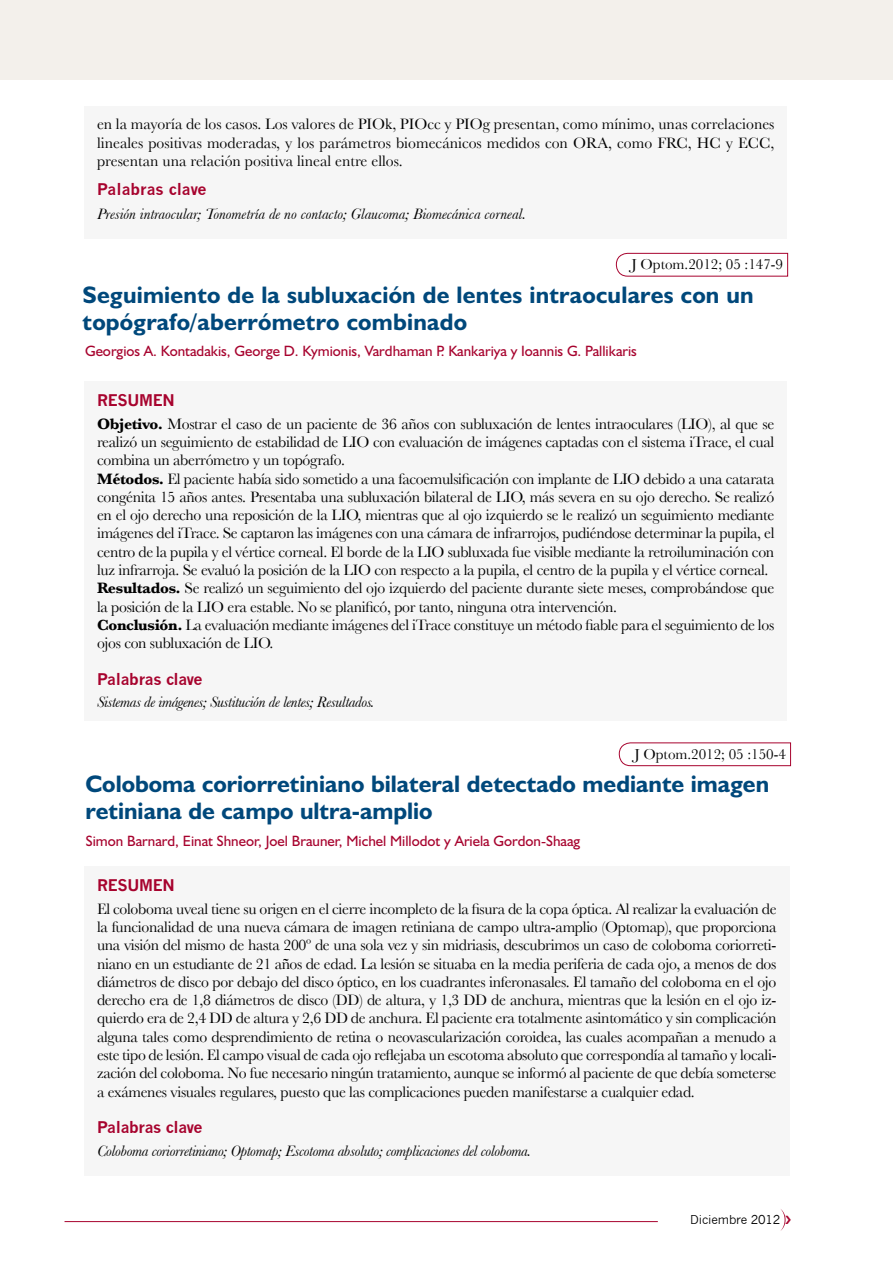
<style>
.page{position:relative;width:893px;height:1263px;background:#fff}
.page>*{position:absolute;margin:0;border:0;box-sizing:border-box;transform-origin:0 0}
.t1{font:700 24px/27px "Humanist 521 BT";color:#00487b}
.t2{font:15.75px/18.3px "Baskerville";letter-spacing:-.02em;color:#000;text-align:justify}
.t3{font:italic 15.75px "Baskerville";letter-spacing:-.02em;color:#000}
.t4{font:italic 15.75px "Baskerville";color:#000}
.t5{font:700 15.75px "News Gothic";letter-spacing:-.02em;color:#a7032e}
.t6{font:700 15.75px "News Gothic";color:#a7032e}
.t7{font:15px "Humanist 521 BT";color:#a7032e}
.t8{font:15px "Baskerville";color:#000}
.t9{font:12px "News Gothic";letter-spacing:-.01em;color:#000}
.s1{font-weight:700}
</style>
<div class="page">
<div style="left:0;top:0;width:893px;height:80px;background:#f3f0eb"></div>
<div style="left:84px;top:381px;width:703px;height:340px;background:#f6f6f6"></div>
<div style="left:84px;top:106px;width:703px;height:132px;background:#f6f6f6"></div>
<svg style="left:616px;top:253px;width:172px;height:24px"></svg>
<div style="left:84px;top:866px;width:705px;height:310px;background:#f6f6f6"></div>
<svg style="left:618px;top:742px;width:173px;height:24px"></svg>
<hr style="left:65px;top:1221px;width:593px;height:1px;background:#a7032e">
<svg style="left:780px;top:1209px;width:6px;height:22px"></svg>
<p class="t2" style="left:97px;top:115px;width:679px">en la mayoría de los casos. Los valores de PIOk, PIOcc y PIOg presentan, como mínimo, unas correlaciones lineales positivas moderadas, y los parámetros biomecánicos medidos con ORA, como FRC, HC y ECC, presentan una relación positiva lineal entre ellos.</p>
<p class="t6" style="left:97px;top:180px;width:111px">Palabras clave</p>
<p class="t4" style="left:97px;top:204px;width:431px">Presión intraocular; Tonometría de no contacto; Glaucoma; Biomecánica corneal.</p>
<p class="t8" style="left:631px;top:255px;width:153px">J Optom.2012; 05 :147-9</p>
<h1 class="t1" style="left:83px;top:281px;width:673px">Seguimiento de la subluxación de lentes intraoculares con un topógrafo/aberrómetro combinado</h1>
<p class="t7" style="left:85px;top:342px;width:553px">Georgios A. Kontadakis, George D. Kymionis, Vardhaman P. Kankariya y Ioannis G. Pallikaris</p>
<p class="t5" style="left:97px;top:391px;width:79px">RESUMEN</p>
<p class="t2" style="left:97px;top:414px;width:679px;text-align:left"><span class="s1">Objetivo.</span> Mostrar el caso de un paciente de 36 años con subluxación de lentes intraoculares (LIO), al que se realizó un seguimiento de estabilidad de LIO con evaluación de imágenes captadas con el sistema iTrace, el cual combina un aberrómetro y un topógrafo.<br><span class="s1">Métodos.</span> El paciente había sido sometido a una facoemulsificación con implante de LIO debido a una catarata congénita 15 años antes. Presentaba una subluxación bilateral de LIO, más severa en su ojo derecho. Se realizó en el ojo derecho una reposición de la LIO, mientras que al ojo izquierdo se le realizó un seguimiento mediante imágenes del iTrace. Se captaron las imágenes con una cámara de infrarrojos, pudiéndose determinar la pupila, el centro de la pupila y el vértice corneal. El borde de la LIO subluxada fue visible mediante la retroiluminación con luz infrarroja. Se evaluó la posición de la LIO con respecto a la pupila, el centro de la pupila y el vértice corneal.<br><span class="s1">Resultados.</span> Se realizó un seguimiento del ojo izquierdo del paciente durante siete meses, comprobándose que la posición de la LIO era estable. No se planificó, por tanto, ninguna otra intervención.<br><span class="s1">Conclusión.</span> La evaluación mediante imágenes del iTrace constituye un método fiable para el seguimiento de los ojos con subluxación de LIO.</p>
<p class="t5" style="left:97px;top:669px;width:107px">Palabras clave</p>
<p class="t3" style="left:97px;top:693px;width:279px">Sistemas de imágenes; Sustitución de lentes; Resultados.</p>
<p class="t8" style="left:634px;top:745px;width:153px">J Optom.2012; 05 :150-4</p>
<h1 class="t1" style="left:85px;top:770px;width:685px">Coloboma coriorretiniano bilateral detectado mediante imagen retiniana de campo ultra-amplio</h1>
<p class="t7" style="left:86px;top:832px;width:496px">Simon Barnard, Einat Shneor, Joel Brauner, Michel Millodot y Ariela Gordon-Shaag</p>
<p class="t5" style="left:97px;top:876px;width:79px">RESUMEN</p>
<p class="t2" style="left:97px;top:899px;width:681px">El coloboma uveal tiene su origen en el cierre incompleto de la fisura de la copa óptica. Al realizar la evaluación de la funcionalidad de una nueva cámara de imagen retiniana de campo ultra-amplio (Optomap), que proporciona una visión del mismo de hasta 200º de una sola vez y sin midriasis, descubrimos un caso de coloboma coriorreti&shy;niano en un estudiante de 21 añ̃os de edad. La lesión se situaba en la media periferia de cada ojo, a menos de dos diámetros de disco por debajo del disco óptico, en los cuadrantes inferonasales. El tamaño del coloboma en el ojo derecho era de 1,8 diámetros de disco (DD) de altura, y 1,3 DD de anchura, mientras que la lesión en el ojo iz&shy;quierdo era de 2,4 DD de altura y 2,6 DD de anchura. El paciente era totalmente asintomático y sin complicación alguna tales como desprendimiento de retina o neovascularización coroidea, las cuales acompañan a menudo a este tipo de lesión. El campo visual de cada ojo reflejaba un escotoma absoluto que correspondía al tamaño y locali&shy;zación del coloboma. No fue necesario ningún tratamiento, aunque se informó al paciente de que debía someterse a exámenes visuales regulares, puesto que las complicaciones pueden manifestarse a cualquier edad.</p>
<p class="t5" style="left:97px;top:1118px;width:107px">Palabras clave</p>
<p class="t3" style="left:97px;top:1141px;width:436px">Coloboma coriorretiniano; Optomap; Escotoma absoluto; complicaciones del coloboma.</p>
<p class="t9" style="left:690px;top:1212px;width:92px">Diciembre 2012</p>
</div>
